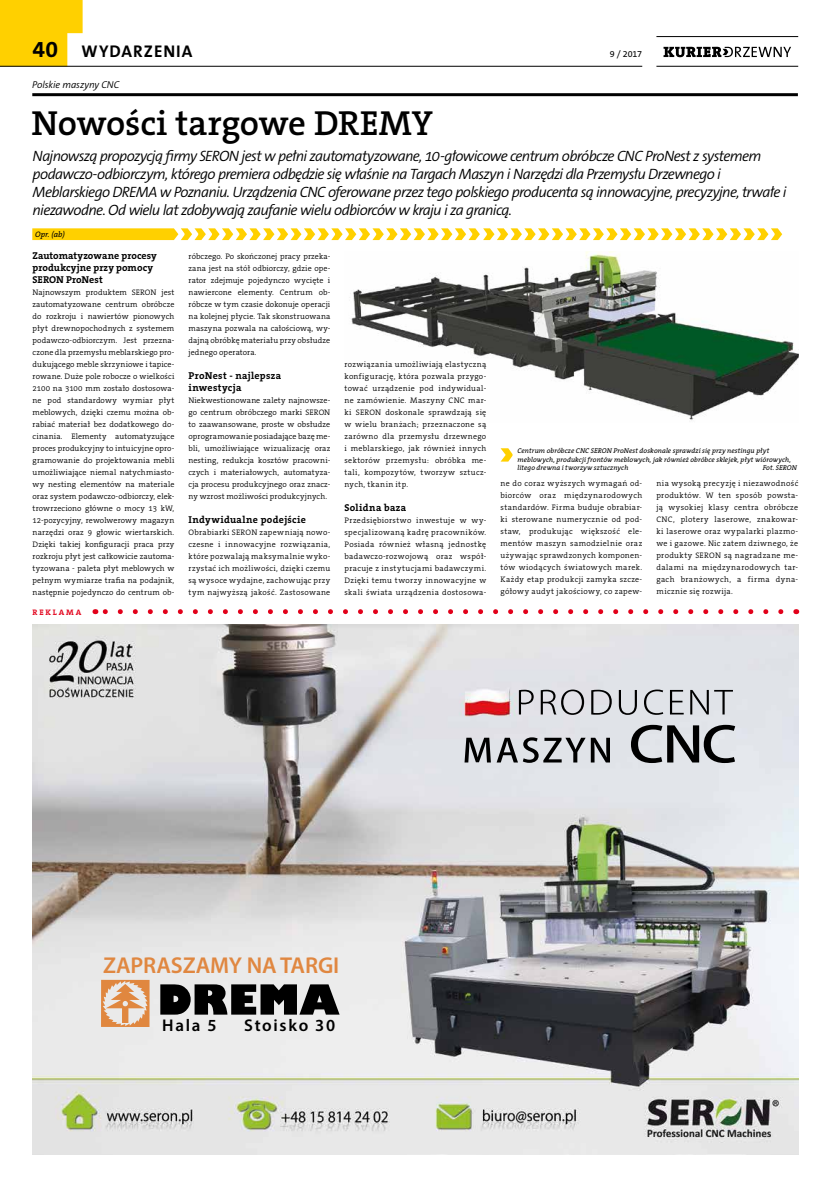
<style>
.page{position:relative;width:828px;height:1185px;background:#fff}
.page>*{position:absolute;margin:0;border:0;box-sizing:border-box;transform-origin:0 0}
.t1{font:600 35px "The Serif B LT6";letter-spacing:-.005em;color:#000}
.t2{font:600 23px "Myriad Pro";letter-spacing:-.005em;color:#e08740}
.t3{font:700 23px "The Sans B HT7";color:#000}
.t4{font:600 17px "Myriad Pro";letter-spacing:.1em;color:#000}
.t5{font:700 17px "The Sans B HT7";letter-spacing:.06em;color:#000}
.t6{font:italic 300 15px/18px "The Sans B HT4";letter-spacing:-.045em;color:#000}
.t7{font:700 10px/12px "The Serif B HT7";letter-spacing:.02em;color:#000}
.t8{font:italic 300 10px "The Sans B HT4";letter-spacing:-.01em;color:#000}
.t9{font:9px "The Sans B HT5 Plain";color:#000}
.t10{font:300 8px/12px "The Serif B HT4";letter-spacing:.035em;color:#000;text-align:justify}
.t11{font:italic 8px "The Serif B LT5 Plain";color:#000}
.t12{font:700 8px "The Serif B HT7";letter-spacing:.23em;color:#e2001a}
.t13{font:italic 7px/8.4px "The Serif B HT5 Plain";letter-spacing:.01em;color:#000}
</style>
<div class="page">
<svg style="left:663px;top:47px;width:128px;height:10px"></svg>
<hr style="left:656px;top:66px;width:142px;height:1px;background:#000">
<hr style="left:656px;top:36px;width:142px;height:1px;background:#000">
<svg style="left:0;top:0;width:83px;height:66px;background:#fed318"></svg>
<hr style="left:0;top:66px;width:642px;height:1px;background:#000">
<img style="left:350px;top:251px;width:448px;height:170px">
<svg style="left:32px;top:228px;width:750px;height:12px"></svg>
<hr style="left:32px;top:93px;width:766px;height:3px;background:#000">
<img style="left:33px;top:624px;width:765px;height:531px">
<img style="left:519px;top:689px;width:216px;height:74px">
<svg style="left:160px;top:984px;width:180px;height:31px;background:#414141"></svg>
<svg style="left:101px;top:980px;width:49px;height:47px;background:#e4b087"></svg>
<svg style="left:102px;top:609px;width:679px;height:5px"></svg>
<svg style="left:500px;top:448px;width:12px;height:14px"></svg>
<h2 class="t3" style="left:33px;top:34px;width:27px">40</h2>
<h3 class="t5" style="left:81px;top:40px;width:113px">WYDARZENIA</h3>
<p class="t9" style="left:609px;top:48px;width:34px">9 / 2017</p>
<p class="t8" style="left:32px;top:78px;width:89px">Polskie maszyny CNC</p>
<h1 class="t1" style="left:32px;top:100px;width:403px">Nowości targowe DREMY</h1>
<p class="t6" style="left:33px;top:147px;width:755px">Najnowszą propozycją firmy SERON jest w pełni zautomatyzowane, 10-głowicowe centrum obróbcze CNC ProNest z systemem podawczo-odbiorczym, którego premiera odbędzie się właśnie na Targach Maszyn i Narzędzi dla Przemysłu Drzewnego i Meblarskiego DREMA w Poznaniu. Urządzenia CNC oferowane przez tego polskiego producenta są innowacyjne, precyzyjne, trwałe i niezawodne. Od wielu lat zdobywają zaufanie wielu odbiorców w kraju i za granicą.</p>
<p class="t11" style="left:35px;top:229px;width:31px">Opr. (ab)</p>
<p class="t7" style="left:33px;top:249px;width:126px">Zautomatyzowane procesy produkcyjne przy pomocy<br>SERON ProNest</p>
<p class="t10" style="left:33px;top:286px;width:143px">Najnowszym produktem SERON jest zautomatyzowane centrum obróbcze do rozkroju i nawiertów pionowych płyt drewnopochodnych z systemem podawczo-odbiorczym. Jest przezna&shy;czone dla przemysłu meblarskiego pro&shy;dukującego meble skrzyniowe i tapice&shy;rowane. Duże pole robocze o wielkości 2100 na 3100 mm zostało dostosowa&shy;ne pod standardowy wymiar płyt meblowych, dzięki czemu można ob&shy;rabiać materiał bez dodatkowego do&shy;cinania. Elementy automatyzujące proces produkcyjny to intuicyjne opro&shy;gramowanie do projektowania mebli umożliwiające niemal natychmiasto&shy;wy nesting elementów na materiale oraz system podawczo-odbiorczy, elek&shy;trowrzeciono główne o mocy 13 kW, 12-pozycyjny, rewolwerowy magazyn narzędzi oraz 9 głowic wiertarskich.<br>Dzięki takiej konfiguracji praca przy rozkroju płyt jest całkowicie zautoma&shy;tyzowana - paleta płyt meblowych w pełnym wymiarze trafia na podajnik, następnie pojedynczo do centrum ob-</p>
<p class="t12" style="left:33px;top:607px;width:50px">REKLAMA</p>
<p class="t10" style="left:189px;top:250px;width:143px">róbczego. Po skończonej pracy przeka&shy;zana jest na stół odbiorczy, gdzie ope&shy;rator zdejmuje pojedynczo wycięte i nawiercone elementy. Centrum ob&shy;róbcze w tym czasie dokonuje operacji na kolejnej płycie. Tak skonstruowana maszyna pozwala na całościową, wy&shy;dajną obróbkę materiału przy obsłudze jednego operatora.</p>
<p class="t7" style="left:189px;top:369px;width:94px">ProNest - najlepsza inwestycja</p>
<p class="t10" style="left:189px;top:394px;width:143px">Niekwestionowane zalety najnowsze&shy;go centrum obróbczego marki SERON to zaawansowane, proste w obsłudze oprogramowanie posiadające bazę me&shy;bli, umożliwiające wizualizację oraz nesting, redukcja kosztów pracowni&shy;czych i materiałowych, automatyza&shy;cja procesu produkcyjnego oraz znacz&shy;ny wzrost możliwości produkcyjnych.</p>
<p class="t7" style="left:189px;top:513px;width:119px">Indywidualne podejście</p>
<p class="t10" style="left:189px;top:526px;width:143px">Obrabiarki SERON zapewniają nowo&shy;czesne i innowacyjne rozwiązania, które pozwalają maksymalnie wyko&shy;rzystać ich możliwości, dzięki czemu są wysoce wydajne, zachowując przy tym najwyższą jakość. Zastosowane</p>
<p class="t10" style="left:344px;top:358px;width:143px">rozwiązania umożliwiają elastyczną konfigurację, która pozwala przygo&shy;tować urządzenie pod indywidual&shy;ne zamówienie. Maszyny CNC mar&shy;ki SERON doskonale sprawdzają się w wielu branżach; przeznaczone są zarówno dla przemysłu drzewnego i meblarskiego, jak również innych sektorów przemysłu: obróbka me&shy;tali, kompozytów, tworzyw sztucz&shy;nych, tkanin itp.</p>
<p class="t7" style="left:344px;top:501px;width:63px">Solidna baza</p>
<p class="t10" style="left:344px;top:514px;width:143px">Przedsiębiorstwo inwestuje w wy&shy;specjalizowaną kadrę pracowników.<br>Posiada również własną jednostkę badawczo-rozwojową oraz współ&shy;pracuje z instytucjami badawczymi.<br>Dzięki temu tworzy innowacyjne w skali świata urządzenia dostosowa-</p>
<p class="t13" style="left:517px;top:447px;width:275px">Centrum obróbcze CNC SERON ProNest doskonale sprawdzi się przy nestingu płyt meblowych, produkcji frontów meblowych, jak również obróbce sklejek, płyt wiórowych, litego drewna i tworzyw sztucznych</p>
<p class="t13" style="left:762px;top:464px;width:36px">Fot. SERON</p>
<p class="t10" style="left:500px;top:478px;width:143px">ne do coraz wyższych wymagań od&shy;biorców oraz międzynarodowych standardów. Firma buduje obrabiar&shy;ki sterowane numerycznie od pod&shy;staw, produkując większość ele&shy;mentów maszyn samodzielnie oraz używając sprawdzonych komponen&shy;tów wiodących światowych marek.<br>Każdy etap produkcji zamyka szcze&shy;gółowy audyt jakościowy, co zapew-</p>
<p class="t10" style="left:656px;top:478px;width:143px">nia wysoką precyzję i niezawodność produktów. W ten sposób powsta&shy;ją wysokiej klasy centra obróbcze CNC, plotery laserowe, znakowar&shy;ki laserowe oraz wypalarki plazmo&shy;we i gazowe. Nic zatem dziwnego, że produkty SERON są nagradzane me&shy;dalami na międzynarodowych tar&shy;gach branżowych, a firma dyna&shy;micznie się rozwija.</p>
<h2 class="t2" style="left:103px;top:951px;width:238px">ZAPRASZAMY NA TARGI</h2>
<h3 class="t4" style="left:162px;top:1015px;width:56px">Hala 5</h3>
<h3 class="t4" style="left:244px;top:1015px;width:92px">Stoisko 30</h3>
</div>
